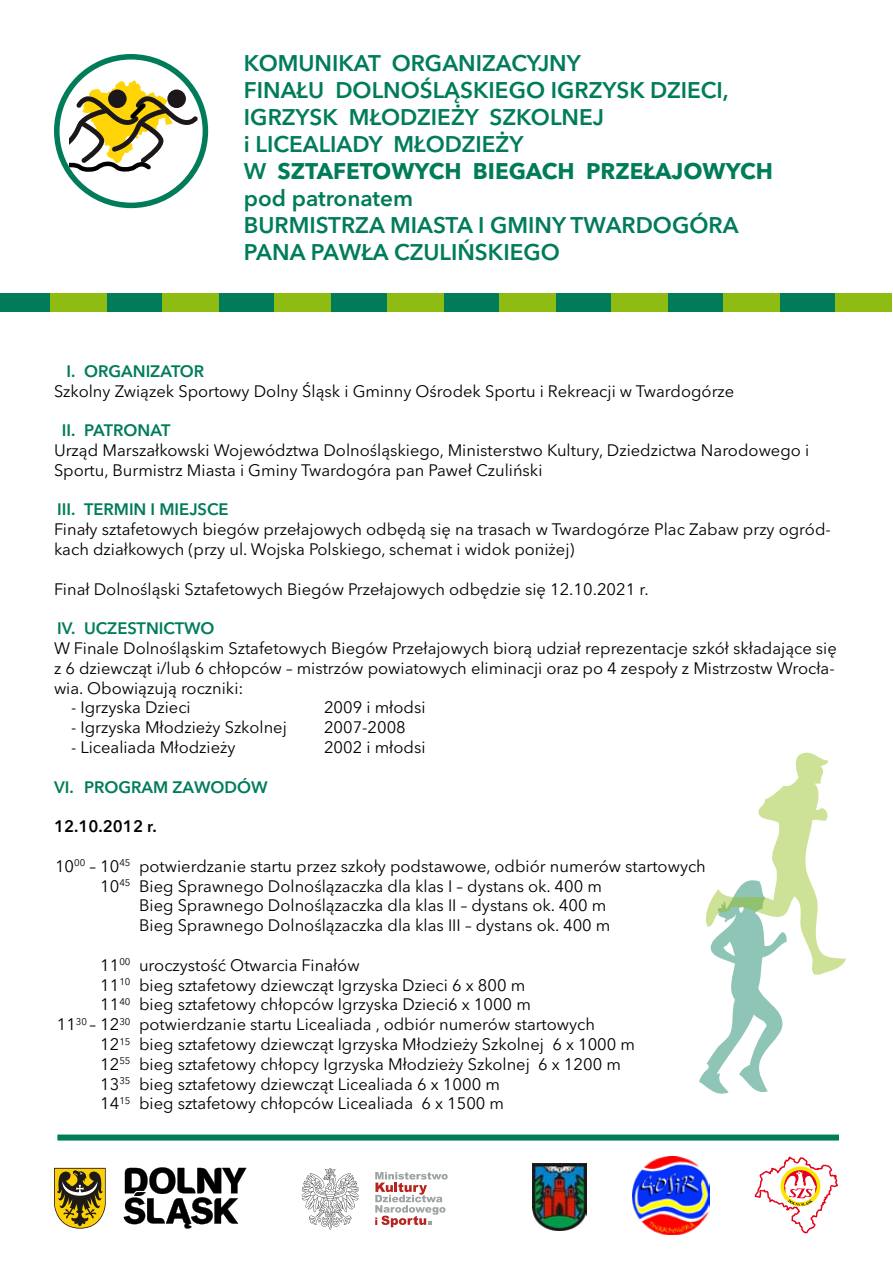
<style>
.page{position:relative;width:893px;height:1263px;background:#fff}
.page>*{position:absolute;margin:0;border:0;box-sizing:border-box;transform-origin:0 0}
.t1{font:600 22.5px/27px "Avenir Next LT Pro";color:#007c5b}
.t2{font:16.5px/19.8px "Avenir Next LT Pro";color:#000}
.t3{font:600 16.5px "Avenir Next LT Pro";color:#007c5b}
.t4{font:600 16.5px "Avenir Next LT Pro";color:#000}
.s1{font-weight:700}
</style>
<div class="page">
<svg style="left:755px;top:1157px;width:83px;height:76px"></svg>
<svg style="left:57px;top:57px;width:148px;height:148px"></svg>
<div style="left:54px;top:54px;width:154px;height:154px;border:6px solid #007c5b;border-radius:50%"></div>
<svg style="left:70px;top:80px;width:128px;height:97px"></svg>
<div style="left:57px;top:1134px;width:782px;height:6px;background:#007c5b"></div>
<svg style="left:375px;top:1172px;width:73px;height:55px"></svg>
<svg style="left:302px;top:1168px;width:57px;height:62px"></svg>
<svg style="left:124px;top:1167px;width:122px;height:62px"></svg>
<svg style="left:54px;top:1168px;width:52px;height:61px;background:#9a8530"></svg>
<img style="left:532px;top:1163px;width:54px;height:67px">
<div style="left:0;top:293px;width:51px;height:18px;background:#007c5b"></div>
<div style="left:107px;top:293px;width:56px;height:18px;background:#007c5b"></div>
<div style="left:219px;top:293px;width:56px;height:18px;background:#007c5b"></div>
<div style="left:331px;top:293px;width:56px;height:18px;background:#007c5b"></div>
<div style="left:443px;top:293px;width:56px;height:18px;background:#007c5b"></div>
<div style="left:555px;top:293px;width:57px;height:18px;background:#007c5b"></div>
<div style="left:667px;top:293px;width:57px;height:18px;background:#007c5b"></div>
<div style="left:780px;top:293px;width:56px;height:18px;background:#007c5b"></div>
<div style="left:50px;top:293px;width:57px;height:18px;background:#8fbc13"></div>
<div style="left:162px;top:293px;width:57px;height:18px;background:#8fbc13"></div>
<div style="left:275px;top:293px;width:56px;height:18px;background:#8fbc13"></div>
<div style="left:387px;top:293px;width:56px;height:18px;background:#8fbc13"></div>
<div style="left:499px;top:293px;width:56px;height:18px;background:#8fbc13"></div>
<div style="left:611px;top:293px;width:56px;height:18px;background:#8fbc13"></div>
<div style="left:723px;top:293px;width:57px;height:18px;background:#8fbc13"></div>
<div style="left:836px;top:293px;width:56px;height:18px;background:#8fbc13"></div>
<svg style="left:699px;top:752px;width:147px;height:342px"></svg>
<img style="left:632px;top:1156px;width:77px;height:78px">
<h1 class="t1" style="left:244px;top:50px;width:530px">KOMUNIKAT ORGANIZACYJNY<br>FINAŁU DOLNOŚLĄSKIEGO IGRZYSK DZIECI,<br>IGRZYSK MŁODZIEŻY SZKOLNEJ<br>I LICEALIADY MŁODZIEŻY<br>W <span class="s1">SZTAFETOWYCH BIEGACH PRZEŁAJOWYCH<br></span>POD PATRONATEM<br>BURMISTRZA MIASTA I GMINY TWARDOGÓRA<br>PANA PAWŁA CZULIŃSKIEGO</h1>
<p class="t3" style="left:67px;top:361px;width:43px">I. ORGANIZATOR</p>
<p class="t2" style="left:54px;top:381px;width:682px">Szkolny Związek Sportowy Dolny Śląsk i Gminny Ośrodek Sportu i Rekreacji w Twardogórze</p>
<p class="t3" style="left:62px;top:420px;width:44px">II. PATRONAT</p>
<p class="t2" style="left:54px;top:440px;width:757px">Urząd Marszałkowski Województwa Dolnośląskiego, Ministerstwo Kultury, Dziedzictwa Narodowego i<br>Sportu, Burmistrz Miasta i Gminy Twardogóra pan Paweł Czuliński</p>
<p class="t3" style="left:57px;top:499px;width:48px">III. TERMIN</p>
<p class="t3" style="left:151px;top:499px;width:20px">I MIEJSCE</p>
<p class="t2" style="left:54px;top:519px;width:778px">Finały sztafetowych biegów przełajowych odbędą się na trasach w Twardogórze Plac Zabaw przy ogród&shy;kach działkowych (przy ul. Wojska Polskiego, schemat i widok poniżej)</p>
<p class="t2" style="left:54px;top:579px;width:596px">Finał Dolnośląski Sztafetowych Biegów Przełajowych odbędzie się 12.10.2021 r.</p>
<p class="t3" style="left:57px;top:618px;width:51px">IV. UCZESTNICTWO</p>
<p class="t2" style="left:54px;top:638px;width:784px">W Finale Dolnośląskim Sztafetowych Biegów Przełajowych biorą udział reprezentacje szkół składające się z 6 dziewcząt i/lub 6 chłopców – mistrzów powiatowych eliminacji oraz po 4 zespoły z Mistrzostw Wrocła&shy;wia. Obowiązują roczniki:</p>
<p class="t2" style="left:71px;top:698px;width:121px">- Igrzyska Dzieci</p>
<p class="t2" style="left:324px;top:698px;width:103px">2009 i młodsi</p>
<p class="t2" style="left:71px;top:717px;width:217px">- Igrzyska Młodzieży Szkolnej</p>
<p class="t2" style="left:324px;top:717px;width:83px">2007-2008</p>
<p class="t2" style="left:71px;top:737px;width:166px">- Licealiada Młodzieży</p>
<p class="t2" style="left:324px;top:737px;width:103px">2002 i młodsi</p>
<p class="t3" style="left:54px;top:777px;width:54px">VI. PROGRAM</p>
<p class="t3" style="left:173px;top:777px;width:15px">ZAWODÓW</p>
<p class="t4" style="left:54px;top:816px;width:104px">12.10.2012 R.</p>
<p class="t2" style="left:55px;top:856px;width:652px">10<sup>00</sup> – 10<sup>45</sup> potwierdzanie startu przez szkoły podstawowe, odbiór numerów startowych</p>
<p class="t2" style="left:100px;top:876px;width:503px">10<sup>45</sup> Bieg Sprawnego Dolnoślązaczka dla klas I – dystans ok. 400 m</p>
<p class="t2" style="left:139px;top:896px;width:469px">Bieg Sprawnego Dolnoślązaczka dla klas II – dystans ok. 400 m</p>
<p class="t2" style="left:139px;top:915px;width:473px">Bieg Sprawnego Dolnoślązaczka dla klas III – dystans ok. 400 m</p>
<p class="t2" style="left:100px;top:955px;width:261px">11<sup>00</sup> uroczystość Otwarcia Finałów</p>
<p class="t2" style="left:100px;top:975px;width:427px">11<sup>10</sup> bieg sztafetowy dziewcząt Igrzyska Dzieci 6 x 800 m</p>
<p class="t2" style="left:100px;top:995px;width:432px">11<sup>40</sup> bieg sztafetowy chłopców Igrzyska Dzieci6 x 1000 m</p>
<p class="t2" style="left:57px;top:1014px;width:540px">11<sup>30</sup> – 12<sup>30</sup> potwierdzanie startu Licealiada , odbiór numerów startowych</p>
<p class="t2" style="left:100px;top:1034px;width:536px">12<sup>15</sup> bieg sztafetowy dziewcząt Igrzyska Młodzieży Szkolnej 6 x 1000 m</p>
<p class="t2" style="left:100px;top:1054px;width:522px">12<sup>55</sup> bieg sztafetowy chłopcy Igrzyska Młodzieży Szkolnej 6 x 1200 m</p>
<p class="t2" style="left:100px;top:1074px;width:401px">13<sup>35</sup> bieg sztafetowy dziewcząt Licealiada 6 x 1000 m</p>
<p class="t2" style="left:100px;top:1094px;width:405px">14<sup>15</sup> bieg sztafetowy chłopców Licealiada 6 x 1500 m</p>
</div>
